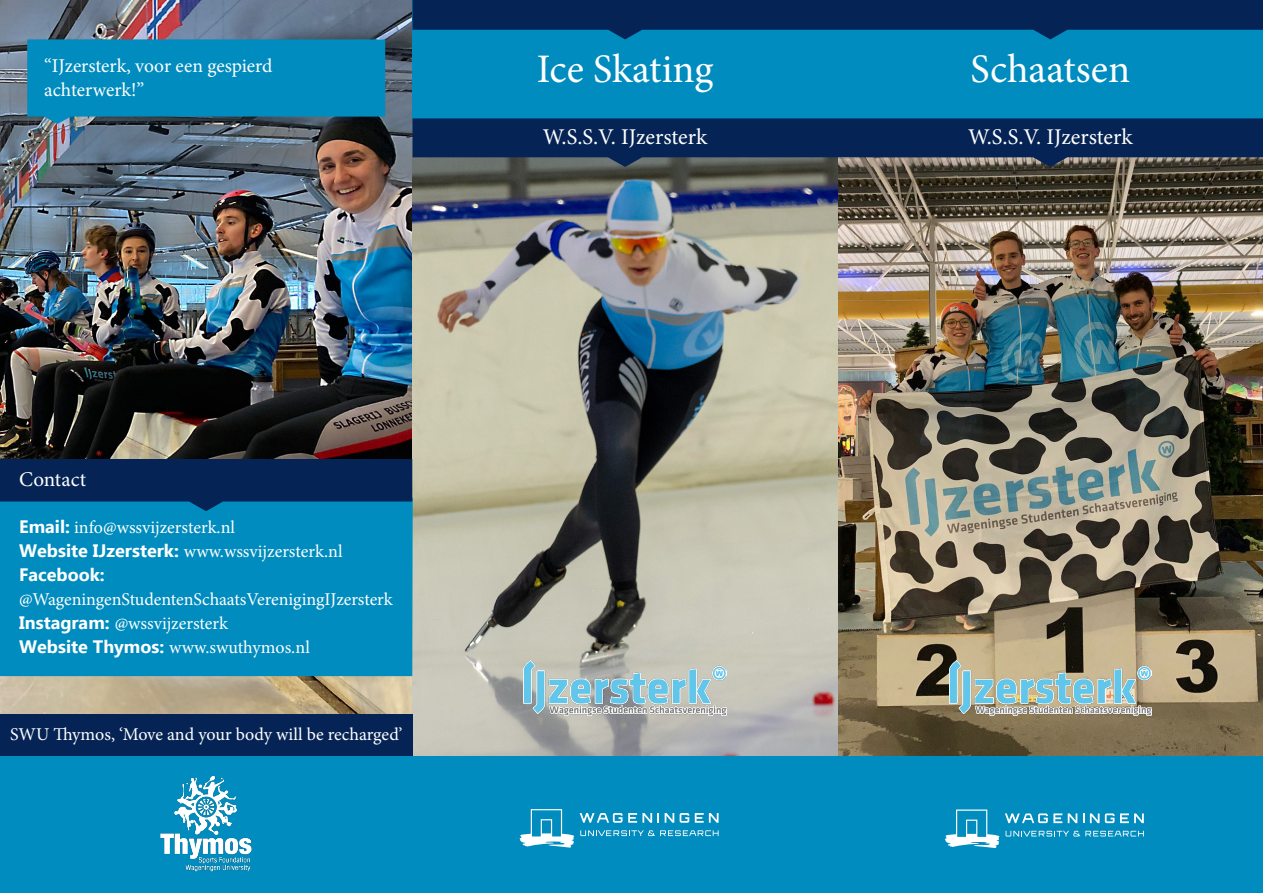
<style>
.page{position:relative;width:1263px;height:893px;background:#fff}
.page>*{position:absolute;margin:0;border:0;box-sizing:border-box;transform-origin:0 0}
.TITEL_FOLDER{font:40.5px "Minion Pro";color:#fff}
.VERENIGING_NAAM{font:22.5px "Minion Pro";color:#fff}
.KOP_GROOT_NL{font:21px "Minion Pro";letter-spacing:.005em;color:#fff}
.QUOTE{font:19.5px/23.4px "Minion Pro";color:#fff}
.CONTACT{font:18px/24px "Minion Pro";letter-spacing:-.005em;color:#fff}
.BASIS_TEKST{font:18px "Minion Pro";letter-spacing:-.005em;color:#fff}
.s1{font-family:"Ebrima";font-weight:700}
</style>
<div class="page">
<img style="left:0;top:0;width:412px;height:714px">
<svg style="left:27px;top:39px;width:358px;height:85px;background:#0585b3"></svg>
<div style="left:412px;top:0;width:851px;height:118px;background:#008cbe"></div>
<img style="left:838px;top:167px;width:425px;height:590px">
<img style="left:412px;top:167px;width:426px;height:590px">
<svg style="left:412px;top:0;width:851px;height:39px"></svg>
<div style="left:0;top:497px;width:413px;height:179px;background:#008cbe"></div>
<svg style="left:0;top:459px;width:412px;height:52px"></svg>
<div style="left:0;top:714px;width:412px;height:179px;background:#052455"></div>
<svg style="left:412px;top:118px;width:851px;height:49px;background:#183258"></svg>
<div style="left:0;top:757px;width:1263px;height:136px;background:#008cbe"></div>
<img style="left:524px;top:660px;width:202px;height:55px">
<img style="left:949px;top:660px;width:202px;height:55px">
<img style="left:160px;top:775px;width:92px;height:97px">
<svg style="left:519px;top:809px;width:199px;height:39px"></svg>
<svg style="left:945px;top:809px;width:199px;height:39px"></svg>
<p class="QUOTE" style="left:44px;top:54px;width:230px">“IJzersterk, voor een gespierd achterwerk!”</p>
<p class="KOP_GROOT_NL" style="left:19px;top:465px;width:69px">Contact</p>
<p class="CONTACT" style="left:19px;top:516px;width:218px"><span class="s1">Email:</span> info@wssvijzersterk.nl</p>
<p class="CONTACT" style="left:19px;top:540px;width:325px"><span class="s1">Website IJzersterk:</span> www.wssvijzersterk.nl</p>
<p class="CONTACT" style="left:19px;top:564px;width:375px"><span class="s1">Facebook: </span>@WageningenStudentenSchaatsVerenigingIJzersterk</p>
<p class="CONTACT" style="left:19px;top:612px;width:210px"><span class="s1">Instagram:</span> @wssvijzersterk</p>
<p class="CONTACT" style="left:19px;top:636px;width:292px"><span class="s1">Website Thymos:</span> www.swuthymos.nl</p>
<p class="BASIS_TEKST" style="left:10px;top:722px;width:394px">SWU Thymos, ‘Move and your body will be recharged’</p>
<p class="TITEL_FOLDER" style="left:537px;top:42px;width:178px">Ice Skating</p>
<p class="TITEL_FOLDER" style="left:970px;top:42px;width:161px">Schaatsen</p>
<p class="VERENIGING_NAAM" style="left:543px;top:122px;width:166px">W.S.S.V. IJzersterk</p>
<p class="VERENIGING_NAAM" style="left:968px;top:122px;width:166px">W.S.S.V. IJzersterk</p>
</div>
